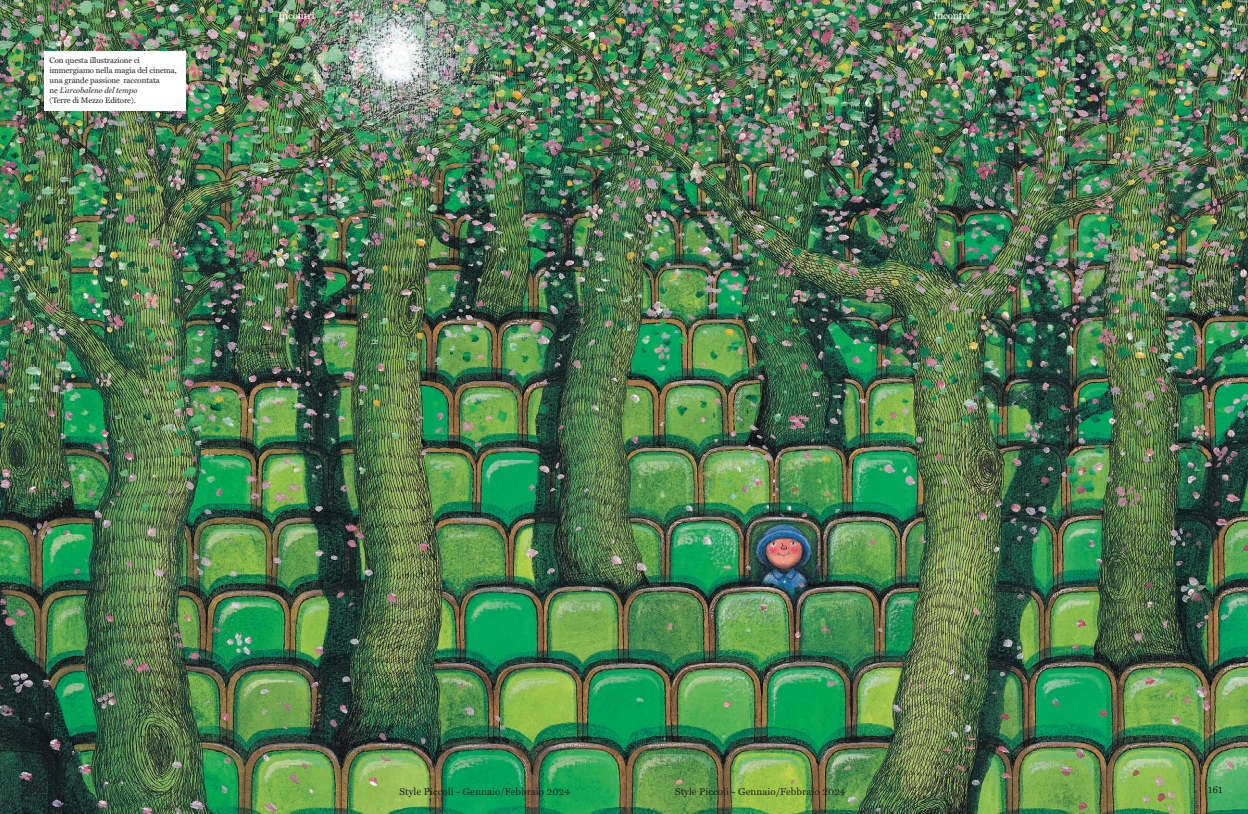
<style>
.page{position:relative;width:1248px;height:814px;background:#fff}
.page>*{position:absolute;margin:0;border:0;box-sizing:border-box;transform-origin:0 0}
.t1{font:10px "Miller Text";letter-spacing:.01em;color:#231f20}
.SP_CATENACCIO_MILLER{font:10px "Miller Text";letter-spacing:.005em;color:#fff}
.SP_DIDA{font:8px/10px "Miller Text";letter-spacing:-.005em;color:#231f20}
.s1{font-style:italic}
</style>
<div class="page">
<img style="left:0;top:0;width:1247px;height:814px">
<div style="left:44px;top:51px;width:142px;height:60px;background:#fff"></div>
<p class="SP_DIDA" style="left:50px;top:55px;width:128px">Con questa illustrazione ci immergiamo nella magia del cinema, una grande passione raccontata<br>ne <span class="s1">L’arcobaleno del tempo<br></span>(Terre di Mezzo Editore).</p>
<p class="SP_CATENACCIO_MILLER" style="left:278px;top:10px;width:38px">Incontri</p>
<p class="SP_CATENACCIO_MILLER" style="left:933px;top:10px;width:38px">Incontri</p>
<p class="t1" style="left:26px;top:783px;width:17px">160</p>
<p class="t1" style="left:399px;top:785px;width:172px">Style Piccoli - Gennaio/Febbraio 2024</p>
<p class="t1" style="left:675px;top:785px;width:172px">Style Piccoli - Gennaio/Febbraio 2024</p>
<p class="t1" style="left:1208px;top:783px;width:16px">161</p>
</div>
